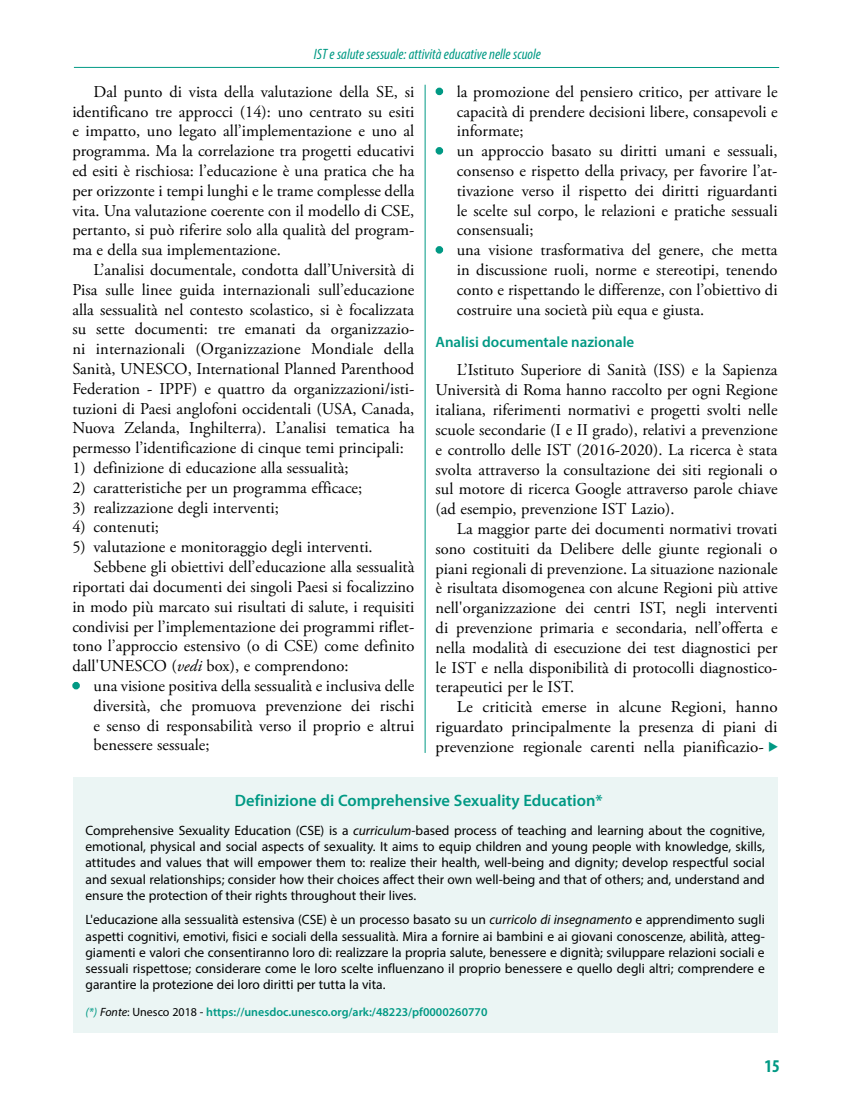
<style>
.page{position:relative;width:851px;height:1106px;background:#fff}
.page>*{position:absolute;margin:0;border:0;box-sizing:border-box;transform-origin:0 0}
.t1{font:700 condensed 18px "Myriad Pro";color:#009984}
.t2{font:16.5px/19.8px "Adobe Garamond Pro";color:#000;text-align:justify}
.t3{font:600 16.5px "Myriad Pro";color:#009984}
.t4{font:italic condensed 15px "Myriad Pro";color:#009984}
.t5{font:600 15px "Myriad Pro";color:#009984}
.t6{font:13.5px/16.2px "Myriad Pro";color:#000;text-align:justify}
.t7{font:600 12px "Myriad Pro";color:#009984}
.s1{font-style:italic}
.s2{color:#009984}
.s3{font-weight:400;font-style:italic}
.s4{font-weight:400;font-style:italic;color:#000}
.s5{font-weight:400;color:#000}
</style>
<div class="page">
<div style="left:72px;top:682px;width:8px;height:7px;border:3px solid #009984;border-radius:50%"></div>
<div style="left:435px;top:88px;width:8px;height:7px;border:3px solid #009984;border-radius:50%"></div>
<div style="left:435px;top:147px;width:8px;height:8px;border:3px solid #009984;border-radius:50%"></div>
<div style="left:435px;top:246px;width:8px;height:8px;border:3px solid #009984;border-radius:50%"></div>
<hr style="left:74px;top:67px;width:705px;height:1px;background:#009984">
<hr style="left:424px;top:85px;width:1px;height:668px;background:#009984">
<div style="left:73px;top:777px;width:704px;height:255px;background:#ebf5f4"></div>
<p class="t4" style="left:314px;top:45px;width:228px">IST e salute sessuale: attività educative nelle scuole</p>
<p class="t2" style="left:72px;top:82px;width:343px;text-indent:21px">Dal punto di vista della valutazione della SE, si identificano tre approcci (14): uno centrato su esiti e impatto, uno legato all’implementazione e uno al programma. Ma la correlazione tra progetti educativi ed esiti è rischiosa: l’educazione è una pratica che ha per orizzonte i tempi lunghi e le trame complesse della vita. Una valutazione coerente con il modello di CSE, pertanto, si può riferire solo alla qualità del program&shy;ma e della sua implementazione.</p>
<p class="t2" style="left:72px;top:260px;width:343px;text-indent:21px">L’analisi documentale, condotta dall’Università di Pisa sulle linee guida internazionali sull’educazione alla sessualità nel contesto scolastico, si è focalizzata su sette documenti: tre emanati da organizzazio&shy;ni internazionali (Organizzazione Mondiale della Sanità, UNESCO, International Planned Parenthood Federation - IPPF) e quattro da organizzazioni/isti&shy;tuzioni di Paesi anglofoni occidentali (USA, Canada, Nuova Zelanda, Inghilterra). L’analisi tematica ha permesso l’identificazione di cinque temi principali:</p>
<p class="t2" style="left:72px;top:458px;width:278px">1) definizione di educazione alla sessualità;</p>
<p class="t2" style="left:72px;top:478px;width:291px">2) caratteristiche per un programma efficace;</p>
<p class="t2" style="left:72px;top:498px;width:208px">3) realizzazione degli interventi;</p>
<p class="t2" style="left:72px;top:518px;width:88px">4) contenuti;</p>
<p class="t2" style="left:72px;top:538px;width:302px">5) valutazione e monitoraggio degli interventi.</p>
<p class="t2" style="left:94px;top:557px;width:322px">Sebbene gli obiettivi dell’educazione alla sessualità</p>
<p class="t2" style="left:72px;top:577px;width:343px">riportati dai documenti dei singoli Paesi si focalizzino</p>
<p class="t2" style="left:72px;top:597px;width:343px">in modo più marcato sui risultati di salute, i requisiti</p>
<p class="t2" style="left:72px;top:617px;width:343px">condivisi per l’implementazione dei programmi riflet-</p>
<p class="t2" style="left:72px;top:637px;width:343px">tono l’approccio estensivo (o di CSE) come definito</p>
<p class="t2" style="left:72px;top:656px;width:278px">dall'UNESCO (<span class="s1">vedi</span> box), e comprendono:</p>
<p class="t2" style="left:94px;top:676px;width:322px;text-indent:-21px"><span class="s2">•</span> una visione positiva della sessualità e inclusiva delle diversità, che promuova prevenzione dei rischi e senso di responsabilità verso il proprio e altrui benessere sessuale;</p>
<p class="t2" style="left:457px;top:82px;width:322px;text-indent:-21px"><span class="s2">•</span> la promozione del pensiero critico, per attivare le capacità di prendere decisioni libere, consapevoli e informate;</p>
<p class="t2" style="left:457px;top:142px;width:322px;text-indent:-21px"><span class="s2">•</span> un approccio basato su diritti umani e sessuali, consenso e rispetto della privacy, per favorire l’at&shy;tivazione verso il rispetto dei diritti riguardanti le scelte sul corpo, le relazioni e pratiche sessuali consensuali;</p>
<p class="t2" style="left:457px;top:241px;width:322px;text-indent:-21px"><span class="s2">•</span> una visione trasformativa del genere, che metta in discussione ruoli, norme e stereotipi, tenendo conto e rispettando le differenze, con l’obiettivo di costruire una società più equa e giusta.</p>
<p class="t5" style="left:435px;top:332px;width:200px">Analisi documentale nazionale</p>
<p class="t2" style="left:435px;top:361px;width:343px;text-indent:21px">L’Istituto Superiore di Sanità (ISS) e la Sapienza Università di Roma hanno raccolto per ogni Regione italiana, riferimenti normativi e progetti svolti nelle scuole secondarie (I e II grado), relativi a prevenzione e controllo delle IST (2016-2020). La ricerca è stata svolta attraverso la consultazione dei siti regionali o sul motore di ricerca Google attraverso parole chiave (ad esempio, prevenzione IST Lazio).</p>
<p class="t2" style="left:435px;top:519px;width:343px;text-indent:21px">La maggior parte dei documenti normativi trovati sono costituiti da Delibere delle giunte regionali o piani regionali di prevenzione. La situazione nazionale è risultata disomogenea con alcune Regioni più attive nell'organizzazione dei centri IST, negli interventi di prevenzione primaria e secondaria, nell’offerta e nella modalità di esecuzione dei test diagnostici per le IST e nella disponibilità di protocolli diagnostico&shy;terapeutici per le IST.</p>
<p class="t2" style="left:435px;top:697px;width:343px;text-indent:21px">Le criticità emerse in alcune Regioni, hanno riguardato principalmente la presenza di piani di prevenzione regionale carenti nella pianificazio-</p>
<p class="t3" style="left:235px;top:790px;width:369px">Definizione di Comprehensive Sexuality Education*</p>
<p class="t6" style="left:85px;top:822px;width:680px">Comprehensive Sexuality Education (CSE) is a <span class="s1">curriculum</span>-based process of teaching and learning about the cognitive, emotional, physical and social aspects of sexuality. It aims to equip children and young people with knowledge, skills, attitudes and values that will empower them to: realize their health, well-being and dignity; develop respectful social and sexual relationships; consider how their choices affect their own well-being and that of others; and, understand and ensure the protection of their rights throughout their lives.</p>
<p class="t6" style="left:85px;top:911px;width:680px">L'educazione alla sessualità estensiva (CSE) è un processo basato su un <span class="s1">curricolo di insegnamento</span> e apprendimento sugli aspetti cognitivi, emotivi, fisici e sociali della sessualità. Mira a fornire ai bambini e ai giovani conoscenze, abilità, atteg&shy;giamenti e valori che consentiranno loro di: realizzare la propria salute, benessere e dignità; sviluppare relazioni sociali e sessuali rispettose; considerare come le loro scelte influenzano il proprio benessere e quello degli altri; comprendere e garantire la protezione dei loro diritti per tutta la vita.</p>
<p class="t7" style="left:85px;top:1004px;width:403px"><span class="s3">(*)</span> <span class="s4">Fonte</span><span class="s5">: Unesco 2018 -</span> https://unesdoc.unesco.org/ark:/48223/pf0000260770</p>
<p class="t1" style="left:764px;top:1054px;width:17px">15</p>
</div>
